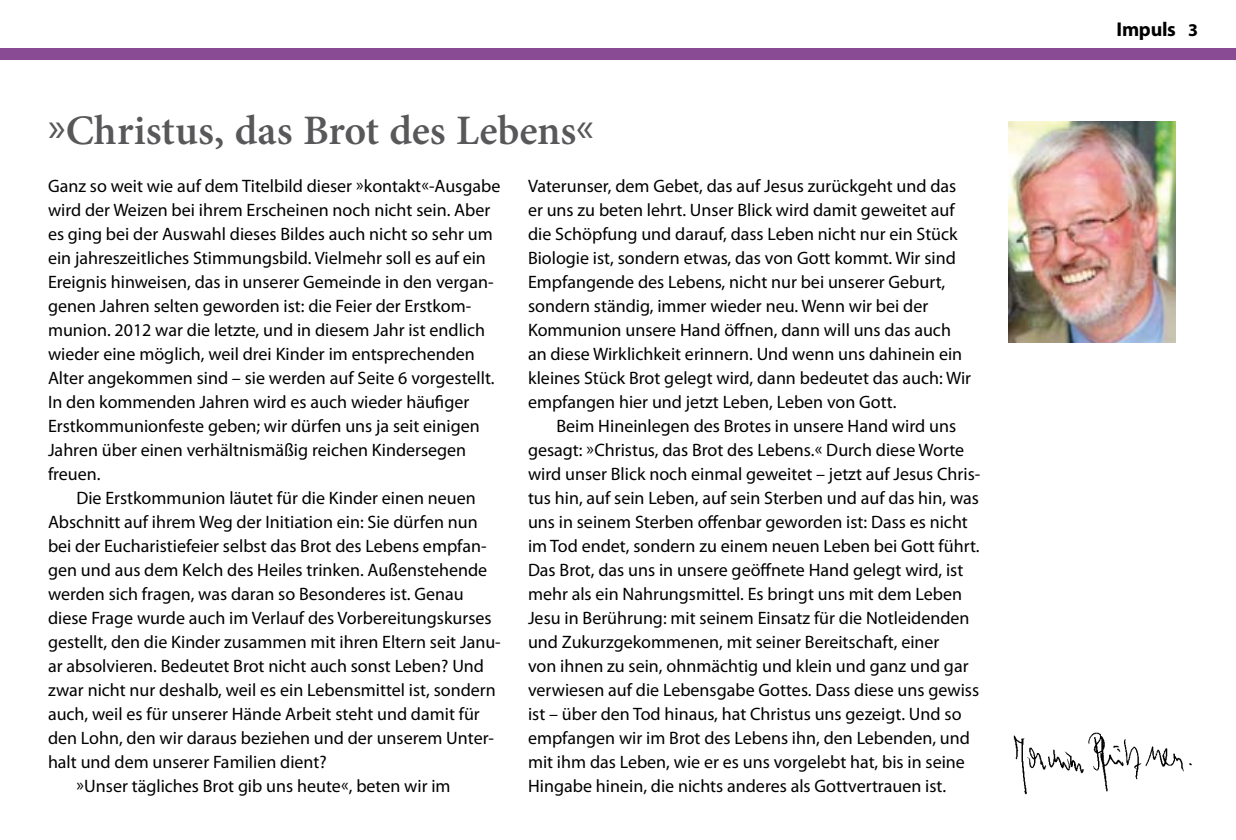
<style>
.page{position:relative;width:1236px;height:840px;background:#fff}
.page>*{position:absolute;margin:0;border:0;box-sizing:border-box;transform-origin:0 0}
.t1{font:600 42px "Minion Pro";color:#58585a}
.t2{font:700 20px "Myriad Pro";letter-spacing:-.015em;color:#000}
.t3{font:18px/24px "Myriad Pro";color:#000}
.t4{font:700 18px "Myriad Pro";color:#000}
.s1{font-family:"Myriad Pro";font-weight:400}
</style>
<div class="page">
<div style="left:0;top:48px;width:1236px;height:12px;background:#894b94"></div>
<img style="left:1008px;top:122px;width:168px;height:221px">
<img style="left:1013px;top:732px;width:179px;height:63px">
<h1 class="t1" style="left:48px;top:102px;width:547px"><span class="s1">»</span>Christus, das Brot des Lebens<span class="s1">«</span></h1>
<p class="t3" style="left:48px;top:174px;width:454px">Ganz so weit wie auf dem Titelbild dieser »kontakt«-Ausgabe wird der Weizen bei ihrem Erscheinen noch nicht sein. Aber es ging bei der Auswahl dieses Bildes auch nicht so sehr um ein jahreszeitliches Stimmungsbild. Vielmehr soll es auf ein Ereignis hinweisen, das in unserer Gemeinde in den vergan&shy;genen Jahren selten geworden ist: die Feier der Erstkom&shy;munion. 2012 war die letzte, und in diesem Jahr ist endlich wieder eine möglich, weil drei Kinder im entsprechenden Alter angekommen sind – sie werden auf Seite 6 vorgestellt.<br>In den kommenden Jahren wird es auch wieder häufiger Erstkommunionfeste geben; wir dürfen uns ja seit einigen Jahren über einen verhältnismäßig reichen Kindersegen freuen.</p>
<p class="t3" style="left:76px;top:486px;width:401px">Die Erstkommunion läutet für die Kinder einen neuen</p>
<p class="t3" style="left:48px;top:510px;width:431px">Abschnitt auf ihrem Weg der Initiation ein: Sie dürfen nun</p>
<p class="t3" style="left:48px;top:534px;width:440px">bei der Eucharistiefeier selbst das Brot des Lebens empfan-</p>
<p class="t3" style="left:48px;top:558px;width:441px">gen und aus dem Kelch des Heiles trinken. Außenstehende</p>
<p class="t3" style="left:48px;top:582px;width:417px">werden sich fragen, was daran so Besonderes ist. Genau</p>
<p class="t3" style="left:48px;top:606px;width:445px">diese Frage wurde auch im Verlauf des Vorbereitungskurses</p>
<p class="t3" style="left:48px;top:630px;width:454px">gestellt, den die Kinder zusammen mit ihren Eltern seit Janu-</p>
<p class="t3" style="left:48px;top:654px;width:438px">ar absolvieren. Bedeutet Brot nicht auch sonst Leben? Und</p>
<p class="t3" style="left:48px;top:678px;width:449px">zwar nicht nur deshalb, weil es ein Lebensmittel ist, sondern</p>
<p class="t3" style="left:48px;top:702px;width:433px">auch, weil es für unserer Hände Arbeit steht und damit für</p>
<p class="t3" style="left:48px;top:726px;width:448px">den Lohn, den wir daraus beziehen und der unserem Unter-</p>
<p class="t3" style="left:48px;top:750px;width:280px">halt und dem unserer Familien dient?</p>
<p class="t3" style="left:77px;top:774px;width:376px">»Unser tägliches Brot gib uns heute«, beten wir im</p>
<p class="t3" style="left:528px;top:174px;width:445px">Vaterunser, dem Gebet, das auf Jesus zurückgeht und das er uns zu beten lehrt. Unser Blick wird damit geweitet auf die Schöpfung und darauf, dass Leben nicht nur ein Stück Biologie ist, sondern etwas, das von Gott kommt. Wir sind Empfangende des Lebens, nicht nur bei unserer Geburt, sondern ständig, immer wieder neu. Wenn wir bei der Kommunion unsere Hand öffnen, dann will uns das auch an diese Wirklichkeit erinnern. Und wenn uns dahinein ein kleines Stück Brot gelegt wird, dann bedeutet das auch: Wir empfangen hier und jetzt Leben, Leben von Gott.</p>
<p class="t3" style="left:528px;top:414px;width:454px;text-indent:28px">Beim Hineinlegen des Brotes in unsere Hand wird uns gesagt: »Christus, das Brot des Lebens.« Durch diese Worte wird unser Blick noch einmal geweitet – jetzt auf Jesus Chris&shy;tus hin, auf sein Leben, auf sein Sterben und auf das hin, was uns in seinem Sterben offenbar geworden ist: Dass es nicht im Tod endet, sondern zu einem neuen Leben bei Gott führt.<br>Das Brot, das uns in unsere geöffnete Hand gelegt wird, ist mehr als ein Nahrungsmittel. Es bringt uns mit dem Leben Jesu in Berührung: mit seinem Einsatz für die Notleidenden und Zukurzgekommenen, mit seiner Bereitschaft, einer<br>von ihnen zu sein, ohnmächtig und klein und ganz und gar verwiesen auf die Lebensgabe Gottes. Dass diese uns gewiss ist – über den Tod hinaus, hat Christus uns gezeigt. Und so empfangen wir im Brot des Lebens ihn, den Lebenden, und mit ihm das Leben, wie er es uns vorgelebt hat, bis in seine Hingabe hinein, die nichts anderes als Gottvertrauen ist.</p>
<p class="t2" style="left:1117px;top:16px;width:61px">Impuls</p>
<p class="t4" style="left:1188px;top:18px;width:11px">3</p>
</div>
